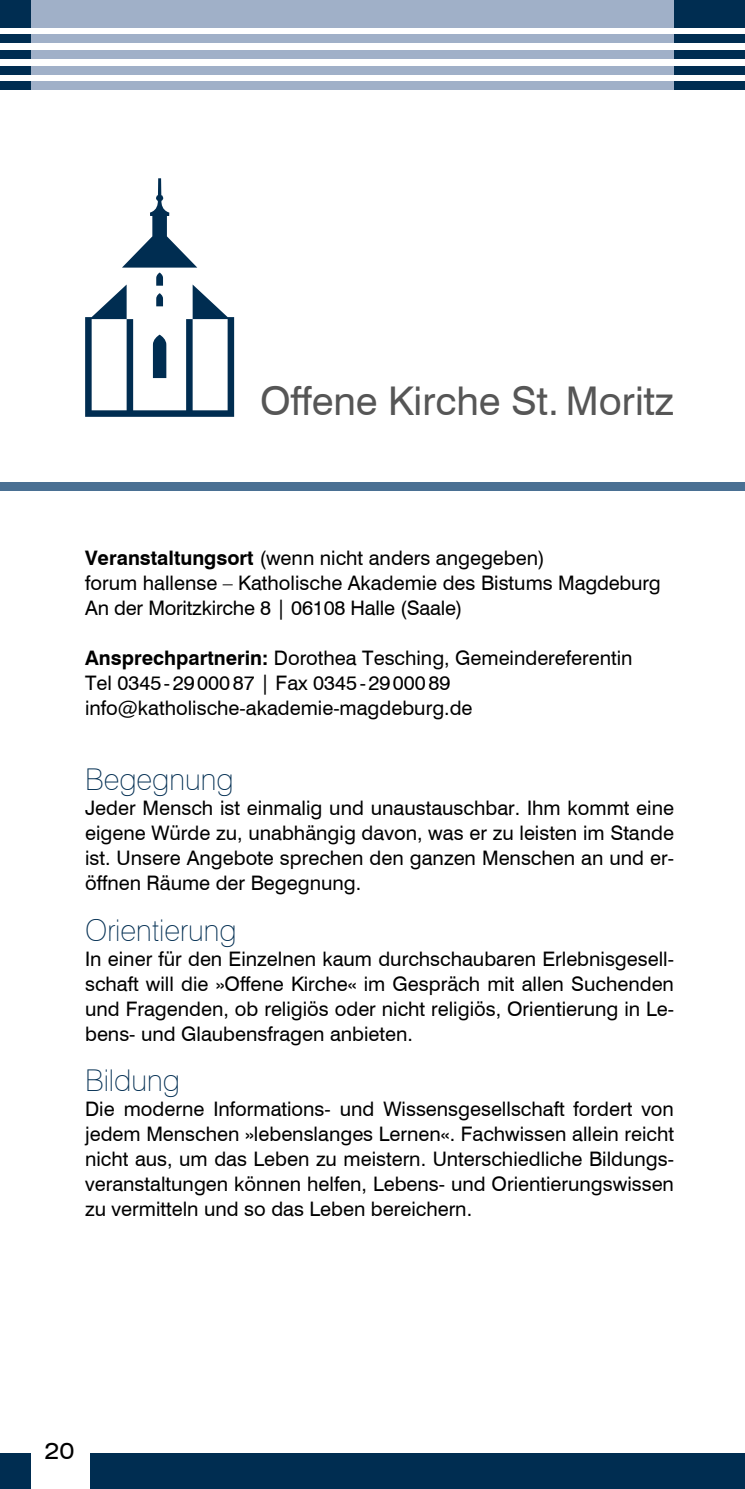
<style>
.page{position:relative;width:745px;height:1489px;background:#fff}
.page>*{position:absolute;margin:0;border:0;box-sizing:border-box;transform-origin:0 0}
.t1{font:39.5px "Swiss 721 BT";color:#565656}
.t2{font:100 30px "Swiss 721 BT";color:#002d51}
.t3{font:expanded 22.5px "Swiss 721 BT";color:#000}
.t4{font:20px/25px "Swiss 721 BT";color:#000;text-align:justify}
.s1{font-weight:700}
</style>
<div class="page">
<svg style="left:85px;top:178px;width:149px;height:239px"></svg>
<div style="left:90px;top:1453px;width:654px;height:35px;background:#002d51"></div>
<div style="left:0;top:1453px;width:30px;height:35px;background:#002d51"></div>
<hr style="left:744px;top:126px;width:1px;height:189px;background:#002d51">
<hr style="left:744px;top:374px;width:1px;height:67px;background:#e9d9b5">
<hr style="left:744px;top:441px;width:1px;height:49px;background:#8f004d">
<div style="left:0;top:481px;width:744px;height:9px;background:#4a7093"></div>
<div style="left:673px;top:0;width:71px;height:28px;background:#002d51"></div>
<div style="left:673px;top:35px;width:71px;height:8px;background:#002d51"></div>
<div style="left:673px;top:81px;width:71px;height:9px;background:#002d51"></div>
<div style="left:673px;top:50px;width:71px;height:9px;background:#002d51"></div>
<div style="left:673px;top:66px;width:71px;height:8px;background:#002d51"></div>
<div style="left:0;top:35px;width:32px;height:8px;background:#002d51"></div>
<div style="left:0;top:81px;width:32px;height:9px;background:#002d51"></div>
<div style="left:0;top:50px;width:32px;height:9px;background:#002d51"></div>
<div style="left:0;top:66px;width:32px;height:8px;background:#002d51"></div>
<div style="left:0;top:0;width:32px;height:28px;background:#002d51"></div>
<div style="left:32px;top:0;width:641px;height:28px;background:#a0b0c8"></div>
<div style="left:32px;top:35px;width:641px;height:8px;background:#a0b0c8"></div>
<div style="left:32px;top:81px;width:641px;height:9px;background:#a0b0c8"></div>
<div style="left:32px;top:50px;width:641px;height:9px;background:#a0b0c8"></div>
<div style="left:32px;top:66px;width:641px;height:8px;background:#a0b0c8"></div>
<h1 class="t1" style="left:260px;top:377px;width:415px">Offene Kirche St. Moritz</h1>
<p class="t4" style="left:85px;top:545px;width:576px;text-align:left"><span class="s1">Veranstaltungsort</span> (wenn nicht anders angegeben)<br>forum hallense – Katholische Akademie des Bistums Magdeburg<br>An der Moritzkirche 8 | 06108 Halle (Saale)</p>
<p class="t4" style="left:85px;top:645px;width:548px;text-align:left"><span class="s1">Ansprechpartnerin:</span> Dorothea Tesching, Gemeindereferentin<br>Tel 0345 - 2900087 | Fax 0345 - 2900089 info@katholische-akademie-magdeburg.de</p>
<h2 class="t2" style="left:85px;top:761px;width:150px">Begegnung</h2>
<p class="t4" style="left:85px;top:795px;width:590px">Jeder Mensch ist einmalig und unaustauschbar. Ihm kommt eine eigene Würde zu, unabhängig davon, was er zu leisten im Stande ist. Unsere Angebote sprechen den ganzen Menschen an und er&shy;öffnen Räume der Begegnung.</p>
<h2 class="t2" style="left:85px;top:911px;width:153px">Orientierung</h2>
<p class="t4" style="left:85px;top:945px;width:590px">In einer für den Einzelnen kaum durchschaubaren Erlebnisgesell&shy;schaft will die »Offene Kirche« im Gespräch mit allen Suchenden und Fragenden, ob religiös oder nicht religiös, Orientierung in Le&shy;bens- und Glaubensfragen anbieten.</p>
<h2 class="t2" style="left:85px;top:1061px;width:96px">Bildung</h2>
<p class="t4" style="left:85px;top:1095px;width:590px">Die moderne Informations- und Wissensgesellschaft fordert von jedem Menschen »lebenslanges Lernen«. Fachwissen allein reicht nicht aus, um das Leben zu meistern. Unterschiedliche Bildungs&shy;veranstaltungen können helfen, Lebens- und Orientierungswissen zu vermitteln und so das Leben bereichern.</p>
<p class="t3" style="left:44px;top:1437px;width:32px">20</p>
</div>
